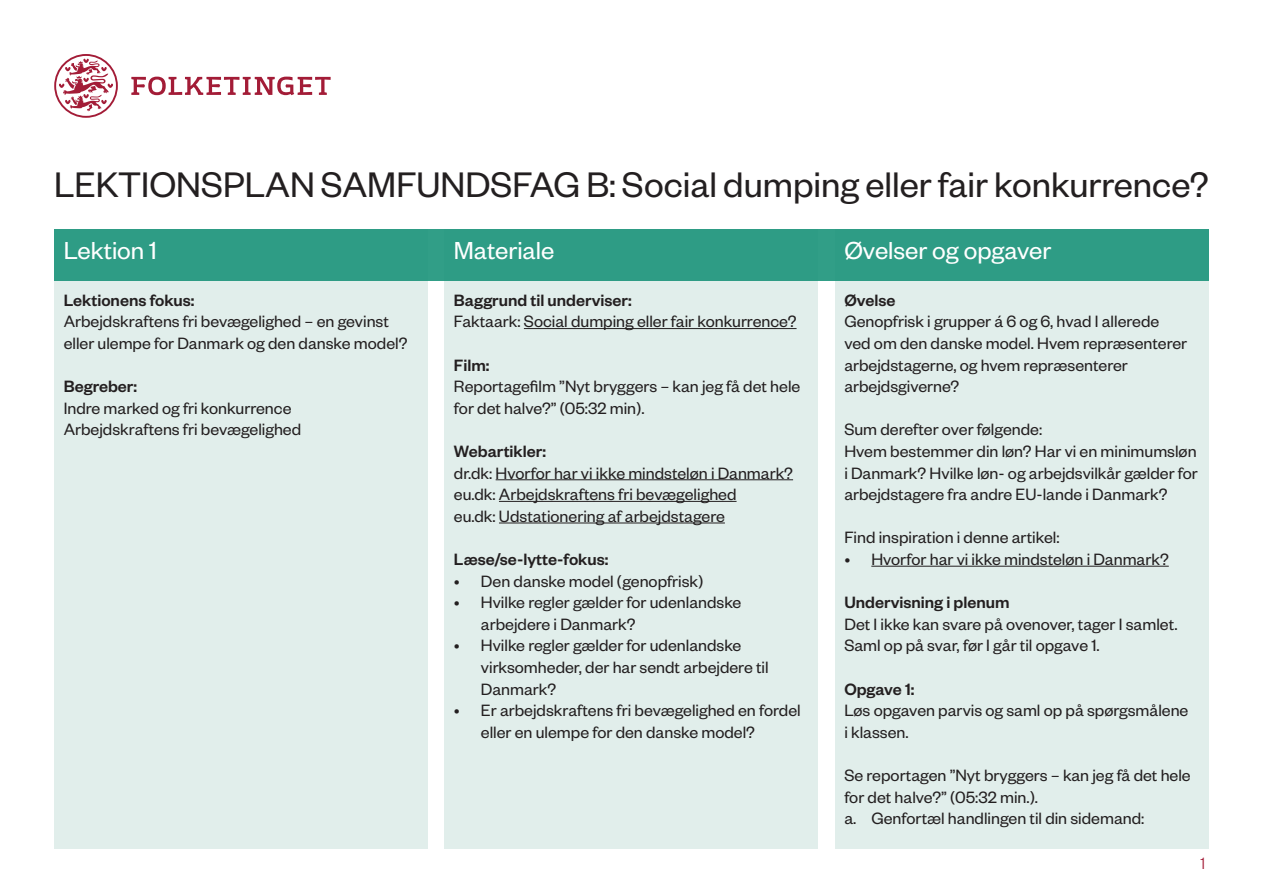
<style>
.page{position:relative;width:1263px;height:893px;background:#fff}
.page>*{position:absolute;margin:0;border:0;box-sizing:border-box;transform-origin:0 0}
.t1{font:39px "Founders Grotesk";color:#231f20}
.t2{font:27px "Founders Grotesk";color:#fff}
.Afsnitsformat_1{font:18px/21.6px "Founders Grotesk";color:#231f20}
.t3{font:500 18px "Founders Grotesk";color:#231f20}
.t4{font:300 18px "Founders Grotesk";color:#a31c37}
</style>
<div class="page">
<div style="left:54px;top:230px;width:373px;height:619px;background:#e1eeeb"></div>
<div style="left:445px;top:230px;width:373px;height:619px;background:#e1eeeb"></div>
<div style="left:836px;top:230px;width:373px;height:619px;background:#e1eeeb"></div>
<svg style="left:131px;top:77px;width:200px;height:18px"></svg>
<svg style="left:54px;top:54px;width:64px;height:64px"></svg>
<div style="left:54px;top:230px;width:1155px;height:51px;background:#2e9c85"></div>
<hr style="left:524px;top:328px;width:272px;height:1px;background:#231f20">
<hr style="left:496px;top:479px;width:297px;height:1px;background:#231f20">
<hr style="left:499px;top:501px;width:237px;height:1px;background:#231f20">
<hr style="left:499px;top:523px;width:226px;height:1px;background:#231f20">
<hr style="left:871px;top:566px;width:298px;height:1px;background:#231f20">
<h1 class="t1" style="left:54px;top:160px;width:1156px">LEKTIONSPLAN SAMFUNDSFAG B: Social dumping eller fair konkurrence?</h1>
<h2 class="t2" style="left:64px;top:234px;width:95px">Lektion 1</h2>
<h2 class="t2" style="left:454px;top:234px;width:102px">Materiale</h2>
<h2 class="t2" style="left:844px;top:234px;width:209px">Øvelser og opgaver</h2>
<p class="t3" style="left:64px;top:289px;width:132px">Lektionens fokus:</p>
<p class="Afsnitsformat_1" style="left:64px;top:310px;width:345px">Arbejdskraftens fri bevægelighed – en gevinst eller ulempe for Danmark og den danske model?</p>
<p class="t3" style="left:64px;top:375px;width:75px">Begreber:</p>
<p class="Afsnitsformat_1" style="left:64px;top:396px;width:229px">Indre marked og fri konkurrence</p>
<p class="Afsnitsformat_1" style="left:64px;top:418px;width:239px">Arbejdskraftens fri bevægelighed</p>
<p class="t3" style="left:454px;top:289px;width:179px">Baggrund til underviser:</p>
<p class="Afsnitsformat_1" style="left:454px;top:310px;width:344px">Faktaark: Social dumping eller fair konkurrence?</p>
<p class="t3" style="left:454px;top:353px;width:37px">Film:</p>
<p class="Afsnitsformat_1" style="left:454px;top:375px;width:348px">Reportagefilm ”Nyt bryggers – kan jeg få det hele for det halve?” (05:32 min).</p>
<p class="t3" style="left:454px;top:440px;width:94px">Webartikler:</p>
<p class="Afsnitsformat_1" style="left:454px;top:461px;width:341px">dr.dk: Hvorfor har vi ikke mindsteløn i Danmark?</p>
<p class="Afsnitsformat_1" style="left:454px;top:483px;width:284px">eu.dk: Arbejdskraftens fri bevægelighed</p>
<p class="Afsnitsformat_1" style="left:454px;top:504px;width:272px">eu.dk: Udstationering af arbejdstagere</p>
<p class="t3" style="left:454px;top:548px;width:156px">Læse/se-lytte-fokus:</p>
<p class="Afsnitsformat_1" style="left:454px;top:569px;width:251px">• Den danske model (genopfrisk)</p>
<p class="Afsnitsformat_1" style="left:481px;top:591px;width:262px;text-indent:-27px">• Hvilke regler gælder for udenlandske arbejdere i Danmark?</p>
<p class="Afsnitsformat_1" style="left:481px;top:634px;width:289px;text-indent:-27px">• Hvilke regler gælder for udenlandske virksomheder, der har sendt arbejdere til<br>Danmark?</p>
<p class="Afsnitsformat_1" style="left:481px;top:699px;width:321px;text-indent:-27px">• Er arbejdskraftens fri bevægelighed en fordel eller en ulempe for den danske model?</p>
<p class="t3" style="left:844px;top:289px;width:53px">Øvelse</p>
<p class="Afsnitsformat_1" style="left:844px;top:310px;width:344px">Genopfrisk i grupper á 6 og 6, hvad I allerede ved om den danske model. Hvem repræsenterer arbejdstagerne, og hvem repræsenterer arbejdsgiverne?</p>
<p class="Afsnitsformat_1" style="left:844px;top:418px;width:199px">Sum derefter over følgende:</p>
<p class="Afsnitsformat_1" style="left:844px;top:439px;width:355px;text-align:justify">Hvem bestemmer din løn? Har vi en minimumsløn i Danmark? Hvilke løn- og arbejdsvilkår gælder for arbejdstagere fra andre EU-lande i Danmark?</p>
<p class="Afsnitsformat_1" style="left:844px;top:526px;width:217px">Find inspiration i denne artikel:</p>
<p class="Afsnitsformat_1" style="left:844px;top:547px;width:326px">• Hvorfor har vi ikke mindsteløn i Danmark?</p>
<p class="t3" style="left:844px;top:591px;width:167px">Undervisning i plenum</p>
<p class="Afsnitsformat_1" style="left:844px;top:612px;width:335px">Det I ikke kan svare på ovenover, tager I samlet.</p>
<p class="Afsnitsformat_1" style="left:844px;top:634px;width:257px">Saml op på svar, før I går til opgave 1.</p>
<p class="t3" style="left:844px;top:677px;width:72px">Opgave 1:</p>
<p class="Afsnitsformat_1" style="left:844px;top:699px;width:346px">Løs opgaven parvis og saml op på spørgsmålene i klassen.</p>
<p class="Afsnitsformat_1" style="left:844px;top:763px;width:348px">Se reportagen ”Nyt bryggers – kan jeg få det hele for det halve?” (05:32 min.).</p>
<p class="Afsnitsformat_1" style="left:844px;top:807px;width:302px">a. Genfortæl handlingen til din sidemand:</p>
<p class="t4" style="left:1200px;top:852px;width:6px">1</p>
</div>
